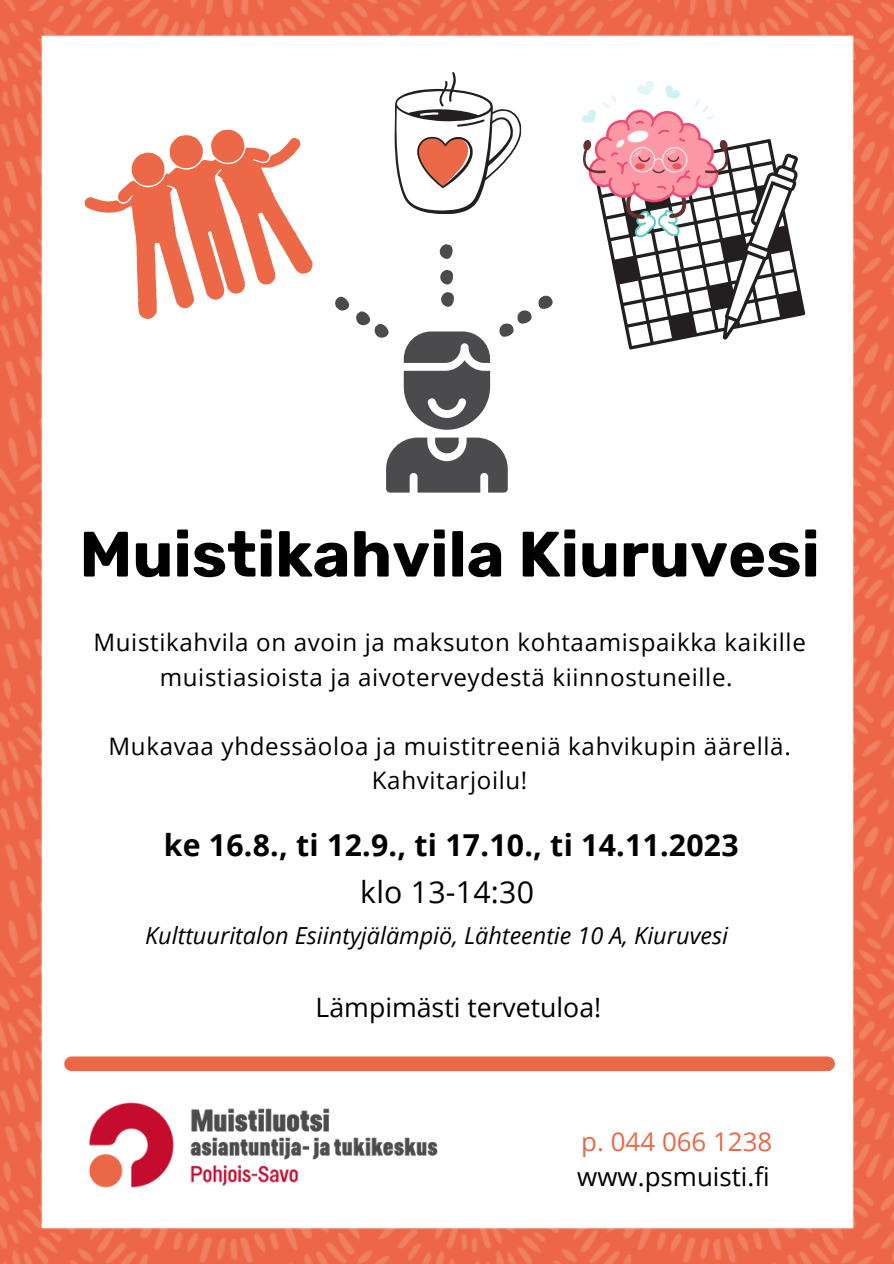
<style>
.page{position:relative;width:894px;height:1264px;background:#fff}
.page>*{position:absolute;margin:0;border:0;box-sizing:border-box;transform-origin:0 0}
.t1{font:700 63.9px "Rubik";color:#000}
.t2{font:700 30.15px "Open Sans";letter-spacing:.01em;color:#000}
.t3{font:30.15px "Open Sans";letter-spacing:.01em;color:#000}
.t4{font:26.55px "Open Sans";color:#000}
.t5{font:25.95px "Open Sans";color:#000}
.t6{font:25.95px "Open Sans";color:#ea6846}
.t7{font:24.15px/34.5px "Open Sans";letter-spacing:.03em;color:#000;text-align:center}
.t8{font:italic 23.4px "Open Sans";color:#000}
</style>
<div class="page">
<img style="left:0;top:0;width:893px;height:1263px">
<div style="left:71px;top:1056px;width:756px;height:15px;background:#ea6846"></div>
<svg style="left:391px;top:71px;width:134px;height:145px"></svg>
<svg style="left:581px;top:79px;width:224px;height:270px"></svg>
<svg style="left:82px;top:132px;width:254px;height:198px"></svg>
<svg style="left:126px;top:125px;width:124px;height:67px"></svg>
<svg style="left:439px;top:244px;width:13px;height:15px"></svg>
<svg style="left:440px;top:270px;width:13px;height:15px"></svg>
<svg style="left:332px;top:292px;width:223px;height:200px"></svg>
<img style="left:74px;top:1089px;width:380px;height:111px">
<p class="t1" style="left:79px;top:517px;width:741px">Muistikahvila Kiuruvesi</p>
<p class="t7" style="left:93px;top:624px;width:713px">Muistikahvila on avoin ja maksuton kohtaamispaikka kaikille muistiasioista ja aivoterveydestä kiinnostuneille.</p>
<p class="t7" style="left:108px;top:728px;width:683px">Mukavaa yhdessäoloa ja muistitreeniä kahvikupin äärellä.</p>
<p class="t7" style="left:372px;top:762px;width:157px">Kahvitarjoilu!</p>
<p class="t2" style="left:164px;top:823px;width:576px">ke 16.8., ti 12.9., ti 17.10., ti 14.11.2023</p>
<p class="t3" style="left:360px;top:870px;width:175px">klo 13-14:30</p>
<p class="t8" style="left:145px;top:918px;width:584px">Kulttuuritalon Esiintyjälämpiö, Lähteentie 10 A, Kiuruvesi</p>
<p class="t4" style="left:315px;top:988px;width:287px">Lämpimästi tervetuloa!</p>
<p class="t6" style="left:581px;top:1122px;width:192px">p. 044 066 1238</p>
<p class="t5" style="left:577px;top:1158px;width:194px">www.psmuisti.fi</p>
</div>
